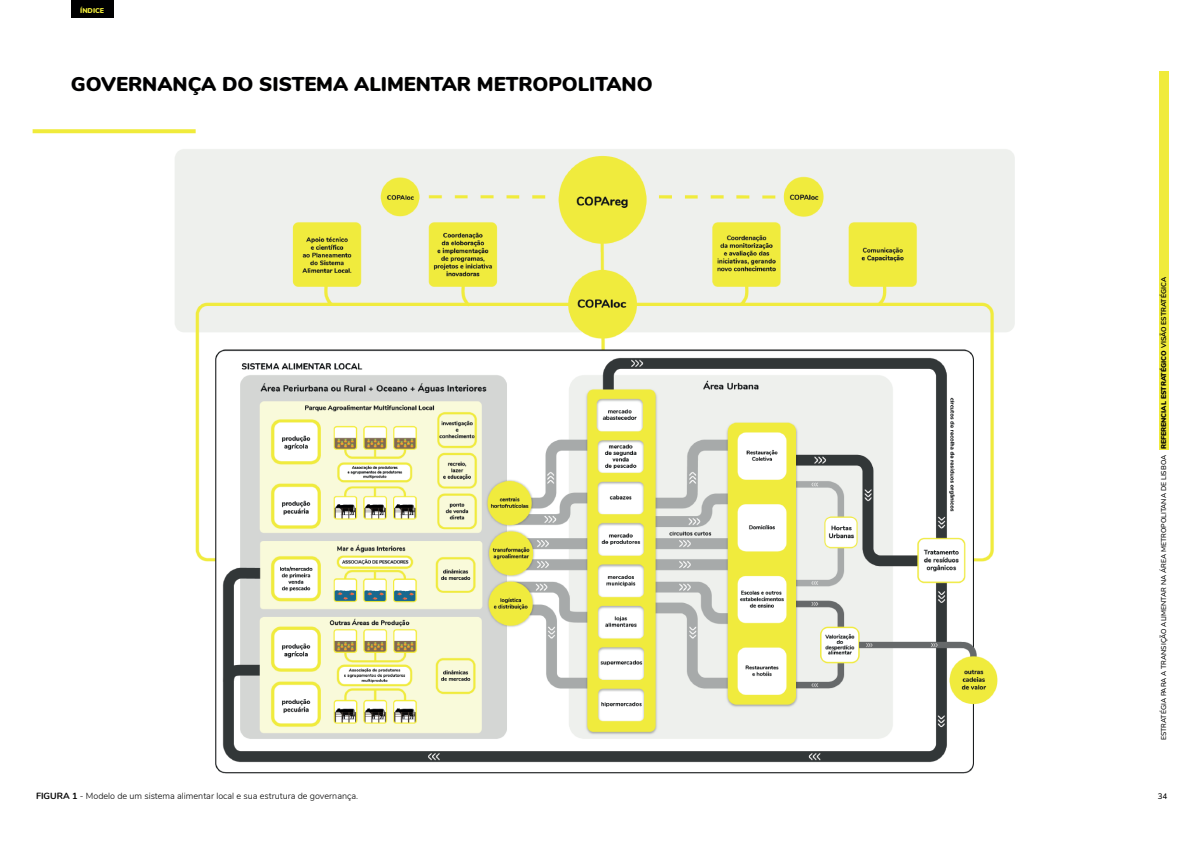
<style>
.page{position:relative;width:1191px;height:842px;background:#fff}
.page>*{position:absolute;margin:0;border:0;box-sizing:border-box;transform-origin:0 0}
.t1{font:900 20px "Nunito";color:#000001}
.t2{font:300 9px "Nunito";color:#000001}
.t3{font:500 8px "Nunito";color:#000001}
.t4{font:500 7px "Nunito";color:#000001}
.t5{font:900 7px "Nunito";color:#000001}
.t6{font:900 7px "Nunito";color:#f0eb3b}
.s1{font-weight:700}
</style>
<div class="page">
<div style="left:71px;top:0;width:42px;height:18px;background:#000001"></div>
<div style="left:1159px;top:71px;width:9px;height:378px;background:#f0eb3b"></div>
<svg style="left:33px;top:129px;width:163px;height:4px"></svg>
<img style="left:175px;top:149px;width:840px;height:625px">
<p class="t6" style="left:80px;top:5px;width:26px">ÍNDICE</p>
<h1 class="t1" style="left:71px;top:69px;width:583px">GOVERNANÇA DO SISTEMA ALIMENTAR METROPOLITANO</h1>
<p class="t2" style="left:36px;top:789px;width:323px"><span class="s1">FIGURA 1</span> - Modelo de um sistema alimentar local e sua estrutura de governança.</p>
<p class="t5" style="left:1158px;top:449px;width:174px;rotate:-90deg">REFERENCIAL ESTRATÉGICO <span class="s1">VISÃO ESTRATÉGICA</span></p>
<p class="t4" style="left:1158px;top:740px;width:287px;rotate:-90deg">ESTRATÉGIA PARA A TRANSIÇÃO ALIMENTAR NA ÁREA METROPOLITANA DE LISBOA</p>
<p class="t3" style="left:1157px;top:791px;width:11px">34</p>
</div>
